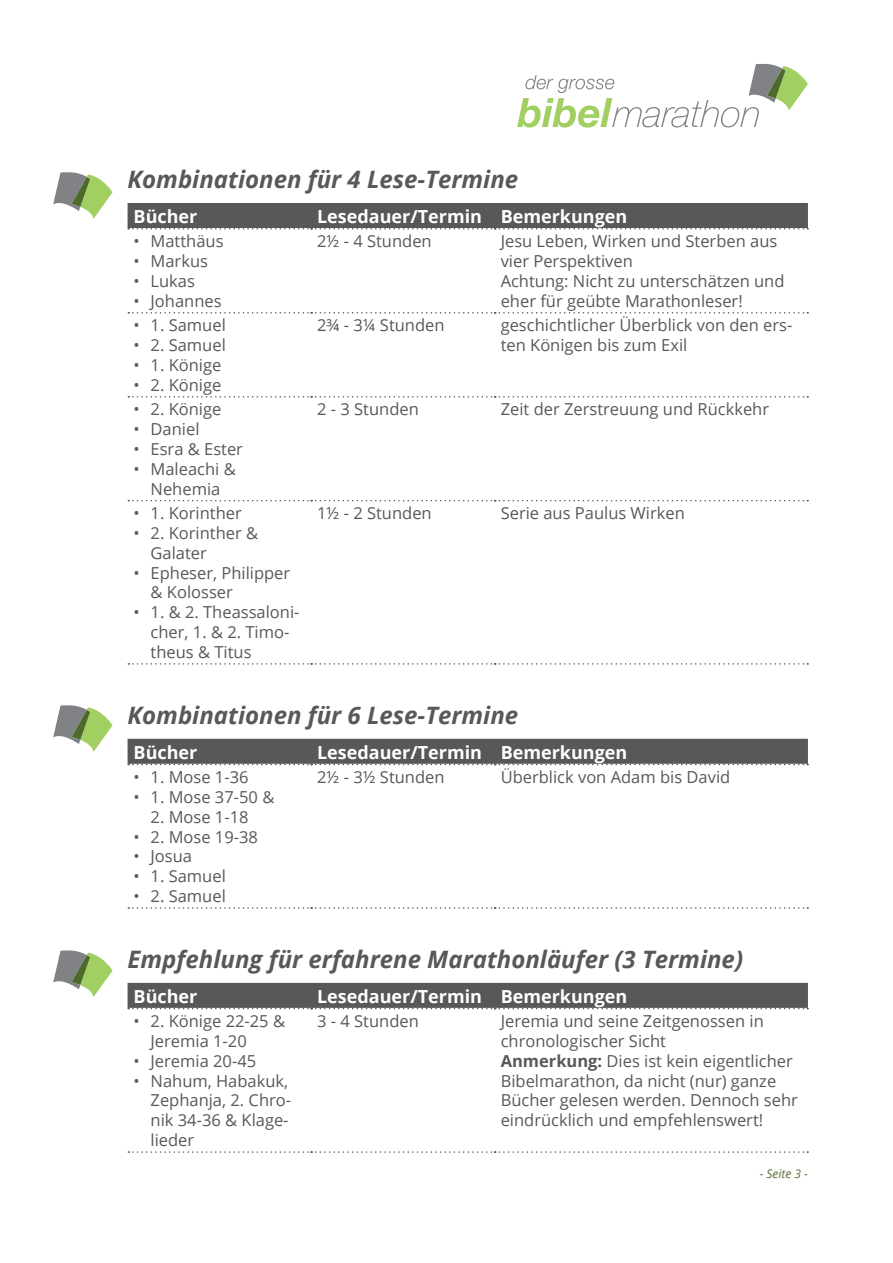
<style>
.page{position:relative;width:893px;height:1263px;background:#fff}
.page>*{position:absolute;margin:0;border:0;box-sizing:border-box;transform-origin:0 0}
.t1{font:italic 700 24px "Open Sans";color:#57585a}
.t2{font:700 18px "Open Sans";color:#fff}
.t3{font:16.5px/19.8px "Open Sans";color:#57585a}
.t4{font:italic 12px "Open Sans";color:#576d33}
.s1{font-weight:700}
</style>
<div class="page">
<div style="left:128px;top:203px;width:680px;height:26px;background:#57585a"></div>
<svg style="left:128px;top:312px;width:680px;height:1px"></svg>
<svg style="left:128px;top:396px;width:680px;height:2px"></svg>
<svg style="left:128px;top:500px;width:680px;height:1px"></svg>
<svg style="left:128px;top:663px;width:680px;height:2px"></svg>
<svg style="left:128px;top:739px;width:680px;height:26px;background:#5c5d5f"></svg>
<svg style="left:128px;top:907px;width:680px;height:2px"></svg>
<svg style="left:128px;top:983px;width:680px;height:26px;background:#5c5d5f"></svg>
<svg style="left:128px;top:1151px;width:680px;height:2px"></svg>
<svg style="left:517px;top:64px;width:291px;height:64px"></svg>
<svg style="left:53px;top:172px;width:60px;height:47px"></svg>
<svg style="left:53px;top:705px;width:60px;height:47px"></svg>
<svg style="left:53px;top:950px;width:60px;height:47px"></svg>
<h1 class="t1" style="left:128px;top:163px;width:392px">Kombinationen für 4 Lese-Termine</h1>
<p class="t2" style="left:134px;top:203px;width:65px">Bücher</p>
<p class="t2" style="left:317px;top:203px;width:312px">Lesedauer/Termin Bemerkungen</p>
<p class="t3" style="left:134px;top:231px;width:92px">• Matthäus</p>
<p class="t3" style="left:134px;top:251px;width:76px">• Markus</p>
<p class="t3" style="left:134px;top:271px;width:63px">• Lukas</p>
<p class="t3" style="left:134px;top:290px;width:90px">• Johannes</p>
<p class="t3" style="left:317px;top:231px;width:116px">2½ - 4 Stunden</p>
<p class="t3" style="left:501px;top:231px;width:285px">Jesu Leben, Wirken und Sterben aus vier Perspektiven<br>Achtung: Nicht zu unterschätzen und eher für geübte Marathonleser!</p>
<p class="t3" style="left:134px;top:315px;width:94px">• 1. Samuel</p>
<p class="t3" style="left:134px;top:335px;width:94px">• 2. Samuel</p>
<p class="t3" style="left:134px;top:355px;width:89px">• 1. Könige</p>
<p class="t3" style="left:134px;top:374px;width:89px">• 2. Könige</p>
<p class="t3" style="left:134px;top:399px;width:89px">• 2. Könige</p>
<p class="t3" style="left:134px;top:419px;width:67px">• Daniel</p>
<p class="t3" style="left:134px;top:439px;width:111px">• Esra &amp; Ester</p>
<p class="t3" style="left:134px;top:458px;width:104px;text-align:center">• Maleachi &amp;<br>Nehemia</p>
<p class="t3" style="left:134px;top:503px;width:110px">• 1. Korinther</p>
<p class="t3" style="left:151px;top:523px;width:109px;text-indent:-17px">• 2. Korinther &amp;<br>Galater</p>
<p class="t3" style="left:151px;top:562px;width:141px;text-indent:-17px">• Epheser, Philipper &amp; Kolosser</p>
<p class="t3" style="left:151px;top:602px;width:150px;text-indent:-17px">• 1. &amp; 2. Theassaloni&shy;cher, 1. &amp; 2. Timo&shy;theus &amp; Titus</p>
<p class="t3" style="left:317px;top:315px;width:129px">2¾ - 3¼ Stunden</p>
<p class="t3" style="left:501px;top:315px;width:293px">geschichtlicher Überblick von den ers&shy;ten Königen bis zum Exil</p>
<p class="t3" style="left:317px;top:399px;width:103px">2 - 3 Stunden</p>
<p class="t3" style="left:501px;top:399px;width:270px">Zeit der Zerstreuung und Rückkehr</p>
<p class="t3" style="left:317px;top:503px;width:116px">1½ - 2 Stunden</p>
<p class="t3" style="left:501px;top:503px;width:186px">Serie aus Paulus Wirken</p>
<h1 class="t1" style="left:128px;top:699px;width:392px">Kombinationen für 6 Lese-Termine</h1>
<p class="t2" style="left:134px;top:739px;width:65px">Bücher</p>
<p class="t2" style="left:317px;top:739px;width:312px">Lesedauer/Termin Bemerkungen</p>
<p class="t3" style="left:134px;top:767px;width:117px">• 1. Mose 1-36</p>
<p class="t3" style="left:134px;top:787px;width:142px">• 1. Mose 37-50 &amp;</p>
<p class="t3" style="left:151px;top:806px;width:100px">2. Mose 1-18</p>
<p class="t3" style="left:134px;top:826px;width:126px">• 2. Mose 19-38</p>
<p class="t3" style="left:134px;top:846px;width:60px">• Josua</p>
<p class="t3" style="left:134px;top:866px;width:94px">• 1. Samuel</p>
<p class="t3" style="left:134px;top:886px;width:94px">• 2. Samuel</p>
<p class="t3" style="left:317px;top:767px;width:129px">2½ - 3½ Stunden</p>
<p class="t3" style="left:501px;top:767px;width:231px">Überblick von Adam bis David</p>
<h1 class="t1" style="left:128px;top:943px;width:617px">Empfehlung für erfahrene Marathonläufer (3 Termine)</h1>
<p class="t2" style="left:134px;top:983px;width:65px">Bücher</p>
<p class="t2" style="left:317px;top:983px;width:312px">Lesedauer/Termin Bemerkungen</p>
<p class="t3" style="left:151px;top:1011px;width:136px;text-indent:-17px">• 2. Könige 22-25 &amp;<br>Jeremia 1-20</p>
<p class="t3" style="left:134px;top:1050px;width:124px">• Jeremia 20-45</p>
<p class="t3" style="left:151px;top:1070px;width:142px;text-indent:-17px">• Nahum, Habakuk,<br>Zephanja, 2. Chro&shy;nik 34-36 &amp; Klage&shy;lieder</p>
<p class="t3" style="left:317px;top:1011px;width:103px">3 - 4 Stunden</p>
<p class="t3" style="left:501px;top:1011px;width:299px">Jeremia und seine Zeitgenossen in chronologischer Sicht<br><span class="s1">Anmerkung:</span> Dies ist kein eigentlicher Bibelmarathon, da nicht (nur) ganze Bücher gelesen werden. Dennoch sehr eindrücklich und empfehlenswert!</p>
<p class="t4" style="left:760px;top:1165px;width:50px">- Seite 3 -</p>
</div>
